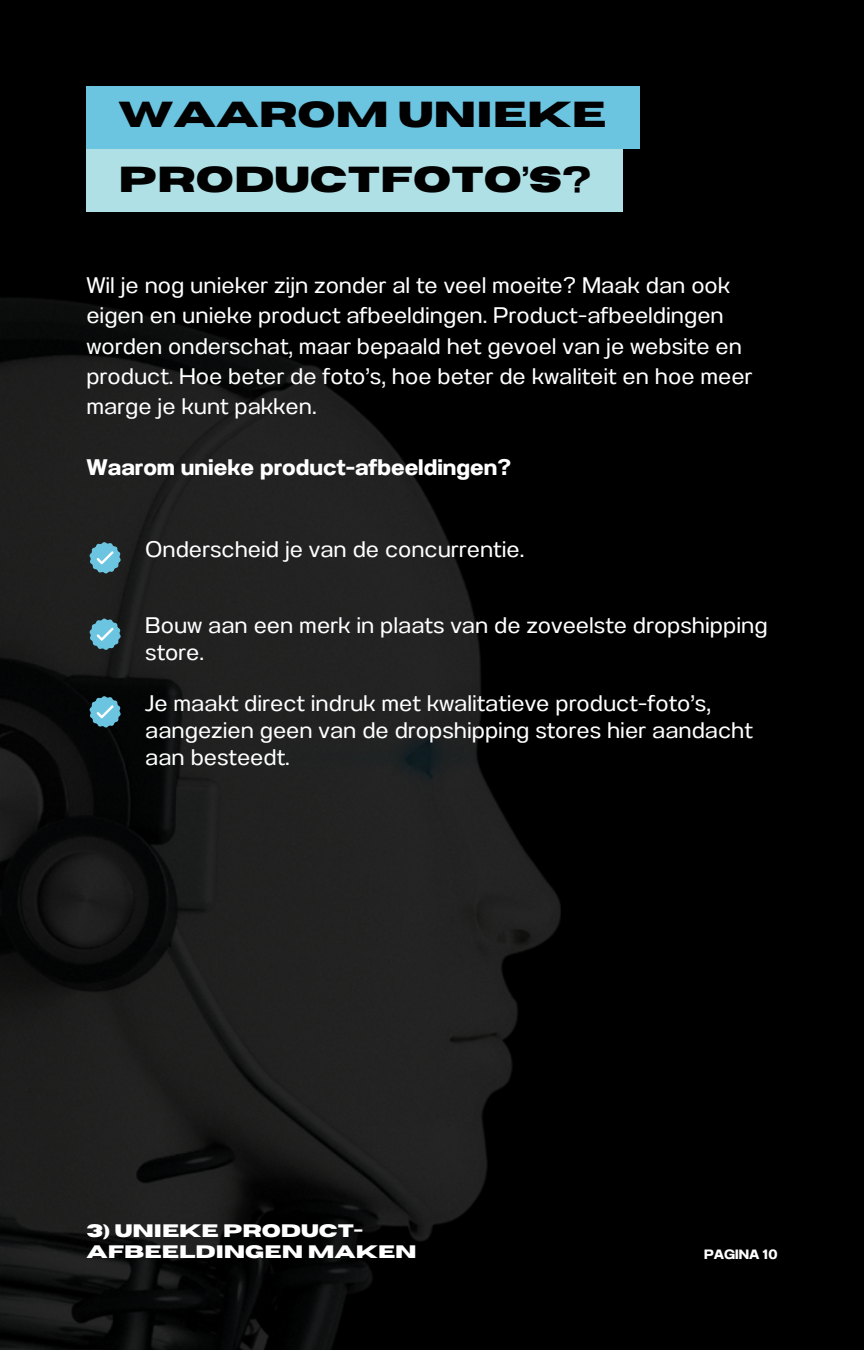
<style>
.page{position:relative;width:864px;height:1350px;background:#000}
.page>*{position:absolute;margin:0;border:0;box-sizing:border-box;transform-origin:0 0}
.t1{font:700 36px "Horizon";color:#000}
.t2{font:22.5px/30.4px "Anantason Wd 112";color:#fff}
.t3{font:22.5px "Anantason Bold Wd 112";color:#fff}
.t4{font:700 18px/20.9px "Horizon";color:#fff}
.t5{font:13.5px "Anantason Bold Wd 112";color:#fff}
</style>
<div class="page">
<div style="left:86px;top:149px;width:537px;height:63px;background:#afe0e5"></div>
<div style="left:86px;top:86px;width:554px;height:63px;background:#6bc4e0"></div>
<img style="left:0;top:298px;width:560px;height:1052px">
<svg style="left:89px;top:542px;width:32px;height:32px"></svg>
<svg style="left:89px;top:618px;width:32px;height:32px"></svg>
<svg style="left:89px;top:696px;width:32px;height:32px"></svg>
<h1 class="t1" style="left:119px;top:97px;width:489px">WAAROM UNIEKE</h1>
<h2 class="t1" style="left:119px;top:162px;width:474px">PRODUCTFOTO’S?</h2>
<p class="t2" style="left:86px;top:270px;width:668px">Wil je nog unieker zijn zonder al te veel moeite? Maak dan ook eigen en unieke product afbeeldingen. Product-afbeeldingen worden onderschat, maar bepaald het gevoel van je website en product. Hoe beter de foto’s, hoe beter de kwaliteit en hoe meer marge je kunt pakken.</p>
<p class="t3" style="left:86px;top:454px;width:426px">Waarom unieke product-afbeeldingen?</p>
<p class="t2" style="left:145px;top:534px;width:381px">Onderscheid je van de concurrentie.</p>
<p class="t2" style="left:145px;top:612px;width:624px;line-height:27px">Bouw aan een merk in plaats van de zoveelste dropshipping store.</p>
<h3 class="t2" style="left:145px;top:689px;width:609px;line-height:27px">Je maakt direct indruk met kwalitatieve product-foto’s, aangezien geen van de dropshipping stores hier aandacht aan besteedt.</h3>
<h1 class="t4" style="left:86px;top:1220px;width:332px">3) UNIEKE PRODUCT-<br>AFBEELDINGEN MAKEN</h1>
<h3 class="t5" style="left:704px;top:1247px;width:75px">PAGINA 10</h3>
</div>
